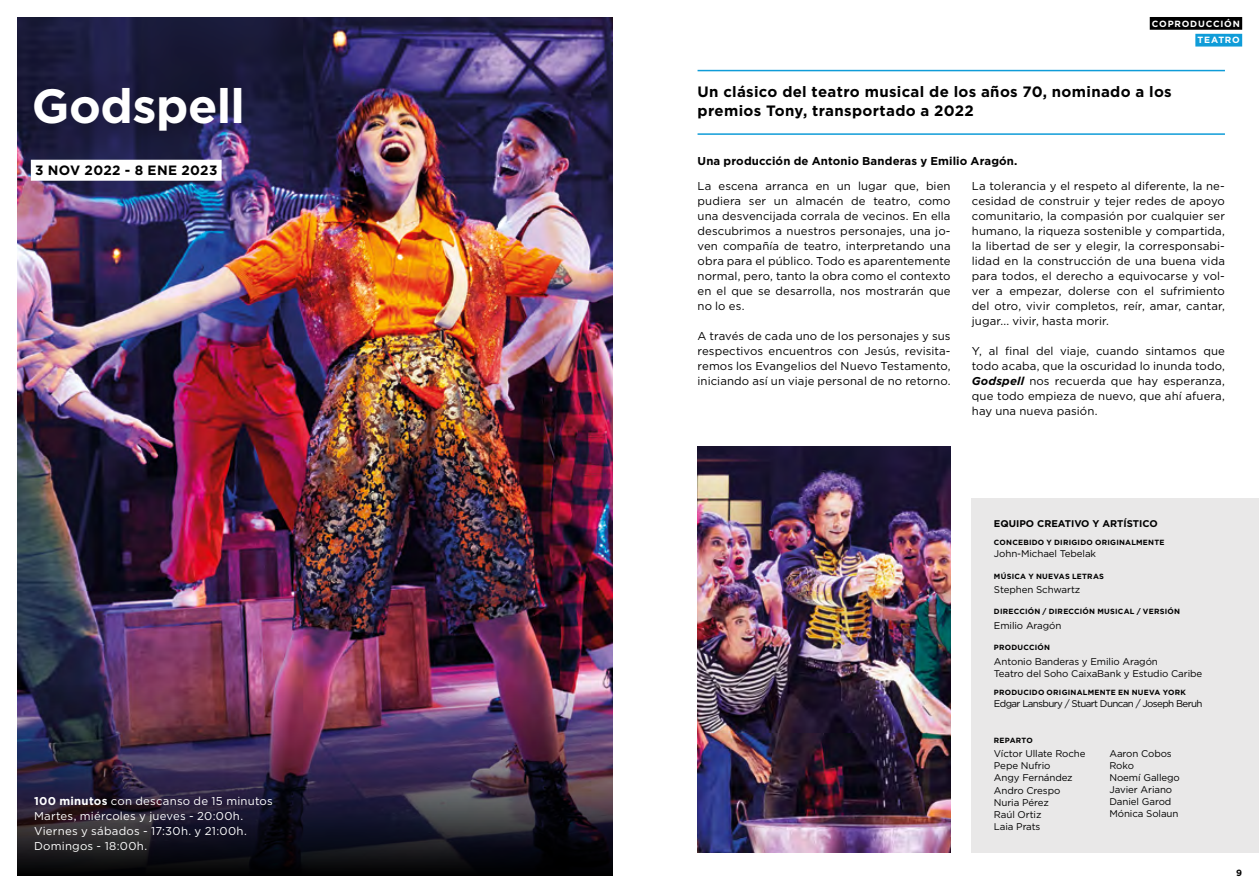
<style>
.page{position:relative;width:1259px;height:893px;background:#fff}
.page>*{position:absolute;margin:0;border:0;box-sizing:border-box;transform-origin:0 0}
.t1{font:700 48px "Gotham";letter-spacing:-.01em;color:#fff}
.t2{font:700 15px/19.5px "Gotham";letter-spacing:.02em;color:#000}
.t3{font:700 13.5px "Gotham";letter-spacing:.025em;color:#000}
.t4{font:11.4px/15px "Gotham";letter-spacing:.01em;color:#000;text-align:justify}
.t5{font:11.4px/15px "Gotham";letter-spacing:.02em;color:#fff}
.t6{font:700 11.4px "Gotham";letter-spacing:.015em;color:#000}
.t7{font:9.75px/12px "Gotham";letter-spacing:-.01em;color:#000}
.t8{font:9.75px "Gotham";letter-spacing:-.06em;color:#000}
.t9{font:700 9.75px "Gotham";color:#000}
.t10{font:700 9px "Gotham";letter-spacing:.085em;color:#fff}
.t11{font:700 9px "Gotham";color:#000}
.t12{font:700 7.5px "Gotham";letter-spacing:.03em;color:#000}
.s1{font-weight:700}
.s2{font-weight:700;font-style:italic}
</style>
<div class="page">
<img style="left:17px;top:17px;width:595px;height:668px">
<img style="left:17px;top:685px;width:595px;height:191px">
<img style="left:697px;top:446px;width:253px;height:407px">
<div style="left:31px;top:160px;width:191px;height:21px;background:#fff"></div>
<div style="left:972px;top:498px;width:287px;height:355px;background:#e9e8e8"></div>
<hr style="left:697px;top:70px;width:528px;height:1px;background:#0f9cd8">
<hr style="left:697px;top:133px;width:528px;height:2px;background:#0f9cd8">
<div style="left:1195px;top:34px;width:47px;height:13px;background:#0f9cd8"></div>
<div style="left:1149px;top:17px;width:93px;height:13px;background:#000"></div>
<h1 class="t1" style="left:32px;top:74px;width:215px">Godspell</h1>
<p class="t3" style="left:35px;top:161px;width:184px">3 NOV 2022 - 8 ENE 2023</p>
<p class="t5" style="left:34px;top:793px;width:240px"><span class="s1">100 minutos</span> con descanso de 15 minutos<br>Martes, miércoles y jueves - 20:00h.<br>Viernes y sábados - 17:30h. y 21:00h.<br>Domingos - 18:00h.</p>
<p class="t10" style="left:1152px;top:17px;width:89px">COPRODUCCIÓN</p>
<p class="t10" style="left:1197px;top:34px;width:44px">TEATRO</p>
<h2 class="t2" style="left:697px;top:82px;width:476px">Un clásico del teatro musical de los años 70, nominado a los premios Tony, transportado a 2022</h2>
<p class="t6" style="left:697px;top:154px;width:321px">Una producción de Antonio Banderas y Emilio Aragón.</p>
<p class="t4" style="left:697px;top:178px;width:255px">La escena arranca en un lugar que, bien pudiera ser un almacén de teatro, como una desvencijada corrala de vecinos. En ella descubrimos a nuestros personajes, una jo&shy;ven compañía de teatro, interpretando una obra para el público. Todo es aparentemente normal, pero, tanto la obra como el contexto en el que se desarrolla, nos mostrarán que no lo es.</p>
<p class="t4" style="left:697px;top:328px;width:255px">A través de cada uno de los personajes y sus respectivos encuentros con Jesús, revisita&shy;remos los Evangelios del Nuevo Testamento, iniciando así un viaje personal de no retorno.</p>
<p class="t4" style="left:972px;top:178px;width:255px">La tolerancia y el respeto al diferente, la ne&shy;cesidad de construir y tejer redes de apoyo comunitario, la compasión por cualquier ser humano, la riqueza sostenible y compartida, la libertad de ser y elegir, la corresponsabi&shy;lidad en la construcción de una buena vida para todos, el derecho a equivocarse y vol&shy;ver a empezar, dolerse con el sufrimiento del otro, vivir completos, reír, amar, cantar, jugar... vivir, hasta morir.</p>
<p class="t4" style="left:972px;top:343px;width:255px">Y, al final del viaje, cuando sintamos que todo acaba, que la oscuridad lo inunda todo, <span class="s2">Godspell</span> nos recuerda que hay esperanza, que todo empieza de nuevo, que ahí afuera, hay una nueva pasión.</p>
<p class="t9" style="left:994px;top:517px;width:165px">EQUIPO CREATIVO Y ARTÍSTICO</p>
<p class="t12" style="left:994px;top:537px;width:172px">CONCEBIDO Y DIRIGIDO ORIGINALMENTE</p>
<p class="t7" style="left:994px;top:547px;width:104px">John-Michael Tebelak</p>
<p class="t12" style="left:994px;top:571px;width:112px">MÚSICA Y NUEVAS LETRAS</p>
<p class="t7" style="left:994px;top:583px;width:88px">Stephen Schwartz</p>
<p class="t12" style="left:994px;top:607px;width:188px">DIRECCIÓN / DIRECCIÓN MUSICAL / VERSIÓN</p>
<p class="t7" style="left:994px;top:619px;width:69px">Emilio Aragón</p>
<p class="t12" style="left:994px;top:643px;width:58px">PRODUCCIÓN</p>
<p class="t7" style="left:994px;top:655px;width:210px">Antonio Banderas y Emilio Aragón<br>Teatro del Soho CaixaBank y Estudio Caribe</p>
<p class="t12" style="left:994px;top:687px;width:193px">PRODUCIDO ORIGINALMENTE EN NUEVA YORK</p>
<p class="t8" style="left:994px;top:697px;width:210px">Edgar Lansbury / Stuart Duncan / Joseph Beruh</p>
<p class="t12" style="left:994px;top:736px;width:40px">REPARTO</p>
<p class="t7" style="left:994px;top:748px;width:93px">Víctor Ullate Roche<br>Pepe Nufrio<br>Angy Fernández<br>Andro Crespo<br>Nuria Pérez<br>Raúl Ortiz<br>Laia Prats</p>
<p class="t7" style="left:1109px;top:747px;width:72px">Aaron Cobos<br>Roko<br>Noemí Gallego<br>Javier Ariano<br>Daniel Garod<br>Mónica Solaun</p>
<p class="t11" style="left:1236px;top:867px;width:7px">9</p>
</div>
